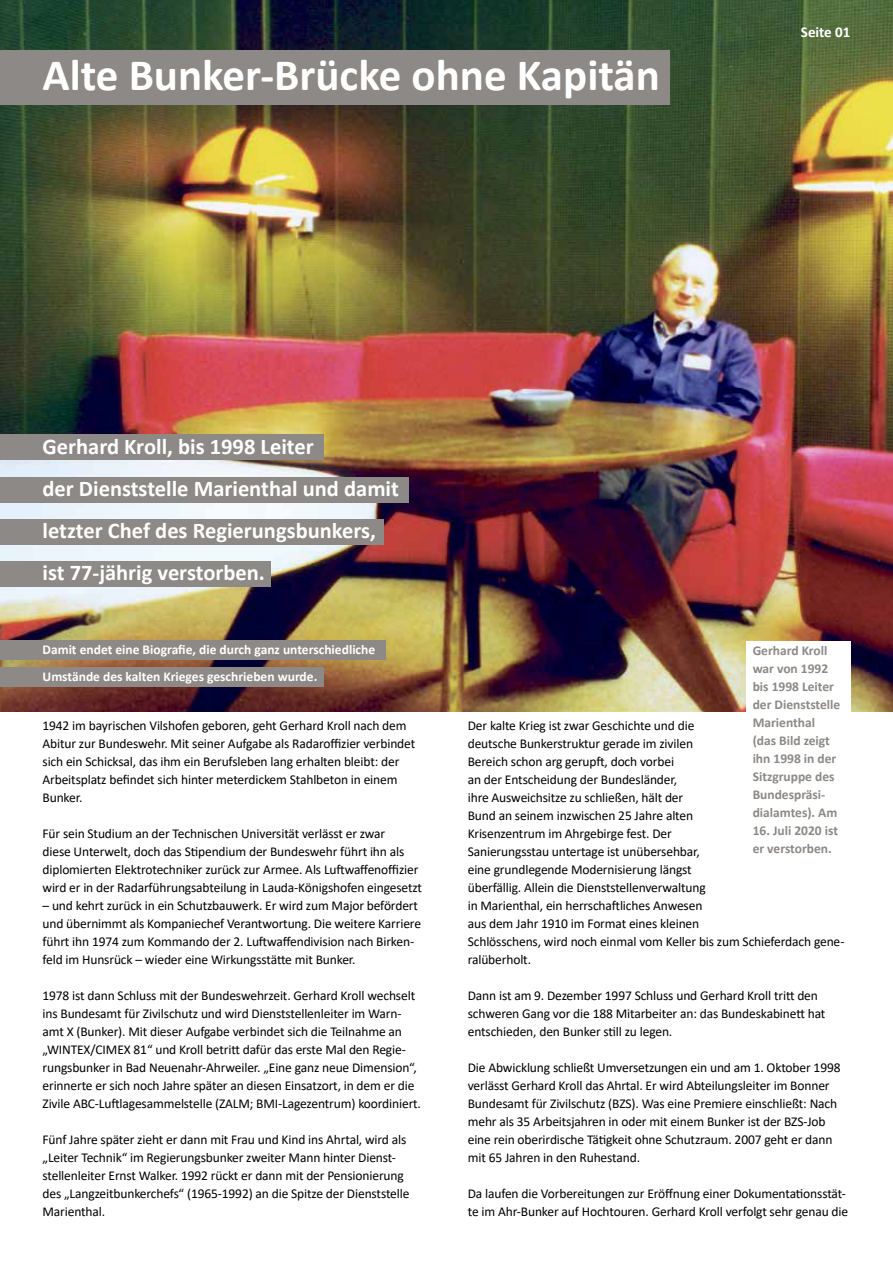
<style>
.page{position:relative;width:893px;height:1263px;background:#fff}
.page>*{position:absolute;margin:0;border:0;box-sizing:border-box;transform-origin:0 0}
.t1{font:700 45px "Calibri";color:#fff}
.t2{font:700 22.5px/42px "Calibri";color:#fff}
.t3{font:700 15px "Calibri";color:#fff}
.t4{font:13.5px/18px "Calibri";letter-spacing:-.01em;color:#000}
.t5{font:700 13.5px/18px "Calibri";color:#8c8986}
.t6{font:700 13.5px/27px "Calibri";color:#fff}
</style>
<div class="page">
<img style="left:0;top:0;width:893px;height:711px">
<div style="left:0;top:50px;width:670px;height:55px;background:#8c8986"></div>
<div style="left:0;top:434px;width:323px;height:26px;background:#8c8986"></div>
<div style="left:0;top:477px;width:408px;height:26px;background:#8c8986"></div>
<div style="left:0;top:519px;width:383px;height:26px;background:#8c8986"></div>
<div style="left:0;top:640px;width:385px;height:20px;background:#8c8986"></div>
<div style="left:746px;top:641px;width:104px;height:74px;background:#fff"></div>
<div style="left:0;top:561px;width:270px;height:26px;background:#8c8986"></div>
<div style="left:0;top:666px;width:323px;height:20px;background:#8c8986"></div>
<h1 class="t1" style="left:43px;top:43px;width:619px">Alte Bunker-Brücke ohne Kapitän</h1>
<h2 class="t2" style="left:43px;top:425px;width:358px">Gerhard Kroll, bis 1998 Leiter<br>der Dienststelle Marienthal und damit letzter Chef des Regierungsbunkers, ist 77-jährig verstorben.</h2>
<p class="t3" style="left:801px;top:21px;width:51px">Seite 01</p>
<p class="t6" style="left:43px;top:636px;width:334px">Damit endet eine Biografie, die durch ganz unterschiedliche<br>Umstände des kalten Krieges geschrieben wurde.</p>
<p class="t4" style="left:43px;top:716px;width:374px">1942 im bayrischen Vilshofen geboren, geht Gerhard Kroll nach dem Abitur zur Bundeswehr. Mit seiner Aufgabe als Radaroffizier verbindet sich ein Schicksal, das ihm ein Berufsleben lang erhalten bleibt: der Arbeitsplatz befindet sich hinter meterdickem Stahlbeton in einem Bunker.</p>
<p class="t4" style="left:43px;top:824px;width:381px">Für sein Studium an der Technischen Universität verlässt er zwar<br>diese Unterwelt, doch das Stipendium der Bundeswehr führt ihn als diplomierten Elektrotechniker zurück zur Armee. Als Luftwaffenoffizier wird er in der Radarführungsabteilung in Lauda-Königshofen eingesetzt</p>
<p class="t4" style="left:43px;top:896px;width:380px">– und kehrt zurück in ein Schutzbauwerk. Er wird zum Major befördert und übernimmt als Kompaniechef Verantwortung. Die weitere Karriere führt ihn 1974 zum Kommando der 2. Luftwaffendivision nach Birken&shy;feld im Hunsrück – wieder eine Wirkungsstätte mit Bunker.</p>
<p class="t4" style="left:43px;top:986px;width:380px">1978 ist dann Schluss mit der Bundeswehrzeit. Gerhard Kroll wechselt ins Bundesamt für Zivilschutz und wird Dienststellenleiter im Warn&shy;amt X (Bunker). Mit dieser Aufgabe verbindet sich die Teilnahme an „WINTEX/CIMEX 81“ und Kroll betritt dafür das erste Mal den Regie&shy;rungsbunker in Bad Neuenahr-Ahrweiler. „Eine ganz neue Dimension“, erinnerte er sich noch Jahre später an diesen Einsatzort, in dem er die Zivile ABC-Luftlagesammelstelle (ZALM; BMI-Lagezentrum) koordiniert.</p>
<p class="t4" style="left:43px;top:1130px;width:368px">Fünf Jahre später zieht er dann mit Frau und Kind ins Ahrtal, wird als „Leiter Technik“ im Regierungsbunker zweiter Mann hinter Dienst&shy;stellenleiter Ernst Walker. 1992 rückt er dann mit der Pensionierung des „Langzeitbunkerchefs“ (1965-1992) an die Spitze der Dienststelle Marienthal.</p>
<p class="t4" style="left:468px;top:716px;width:240px">Der kalte Krieg ist zwar Geschichte und die deutsche Bunkerstruktur gerade im zivilen Bereich schon arg gerupft, doch vorbei<br>an der Entscheidung der Bundesländer,<br>ihre Ausweichsitze zu schließen, hält der Bund an seinem inzwischen 25 Jahre alten Krisenzentrum im Ahrgebirge fest. Der Sanierungsstau untertage ist unübersehbar, eine grundlegende Modernisierung längst überfällig. Allein die Dienststellenverwaltung in Marienthal, ein herrschaftliches Anwesen aus dem Jahr 1910 im Format eines kleinen</p>
<p class="t5" style="left:753px;top:642px;width:89px">Gerhard Kroll war von 1992 bis 1998 Leiter der Dienststelle<br>Marienthal (das Bild zeigt ihn 1998 in der<br>Sitzgruppe des<br>Bundespräsi&shy;dialamtes). Am</p>
<p class="t5" style="left:753px;top:822px;width:87px">16. Juli 2020 ist er verstorben.</p>
<p class="t4" style="left:468px;top:932px;width:378px">Schlösschens, wird noch einmal vom Keller bis zum Schieferdach gene&shy;ralüberholt.</p>
<p class="t4" style="left:468px;top:986px;width:359px">Dann ist am 9. Dezember 1997 Schluss und Gerhard Kroll tritt den schweren Gang vor die 188 Mitarbeiter an: das Bundeskabinett hat entschieden, den Bunker still zu legen.</p>
<p class="t4" style="left:468px;top:1058px;width:374px">Die Abwicklung schließt Umversetzungen ein und am 1. Oktober 1998 verlässt Gerhard Kroll das Ahrtal. Er wird Abteilungsleiter im Bonner Bundesamt für Zivilschutz (BZS). Was eine Premiere einschließt: Nach mehr als 35 Arbeitsjahren in oder mit einem Bunker ist der BZS-Job eine rein oberirdische Tätigkeit ohne Schutzraum. 2007 geht er dann mit 65 Jahren in den Ruhestand.</p>
<p class="t4" style="left:468px;top:1184px;width:382px">Da laufen die Vorbereitungen zur Eröffnung einer Dokumentationsstät&shy;te im Ahr-Bunker auf Hochtouren. Gerhard Kroll verfolgt sehr genau die</p>
</div>
